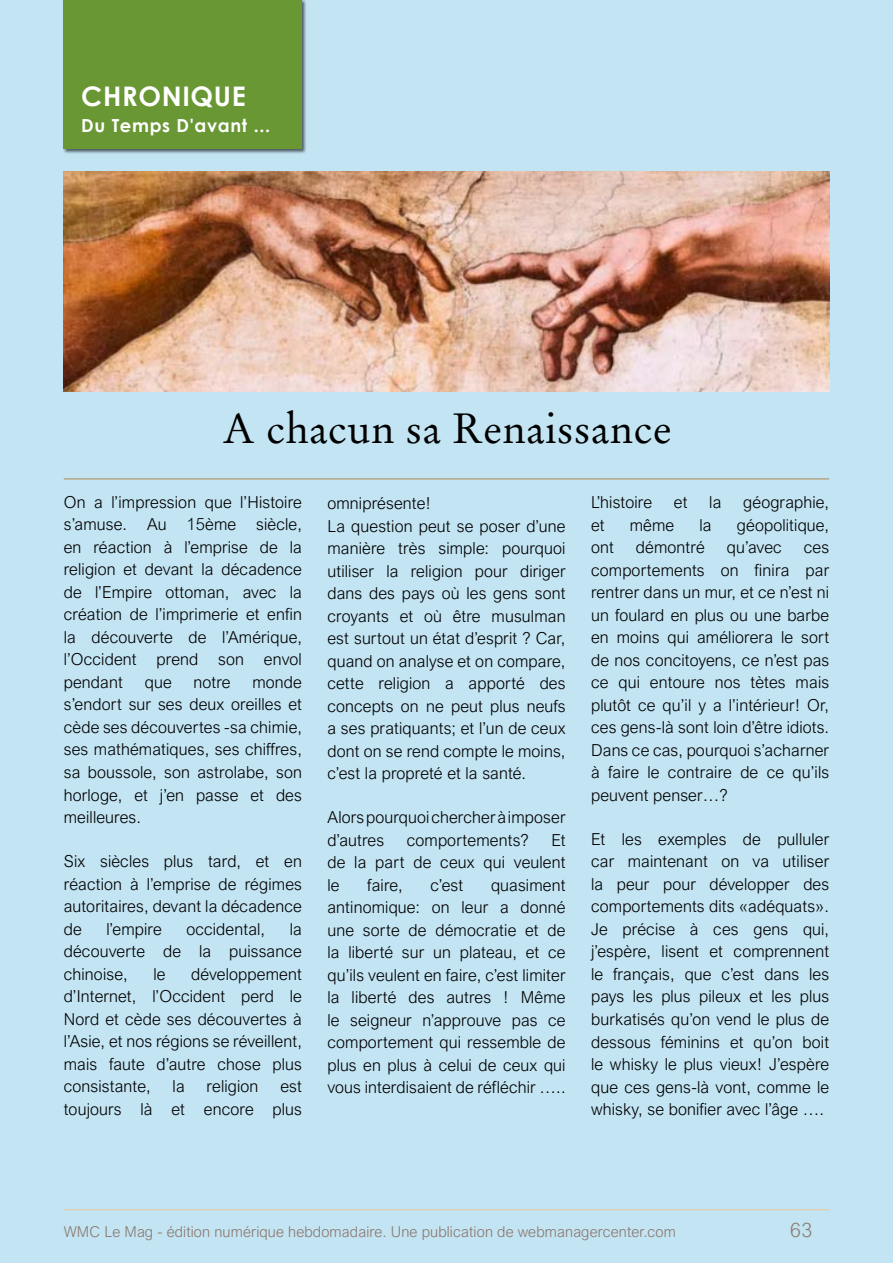
<style>
.page{position:relative;width:893px;height:1263px;background:#fff}
.page>*{position:absolute;margin:0;border:0;box-sizing:border-box;transform-origin:0 0}
.t1{font:42px "Stempel Garamond W04";letter-spacing:.01em;color:#000}
.t2{font:700 27px "Century Gothic";letter-spacing:.025em;color:#fff}
.t3{font:300 19.5px "Arial Nova W07";color:#8b776e}
.t4{font:700 18px "Century Gothic";letter-spacing:.035em;color:#fff}
.t5{font:300 16.5px/22.5px "Arial Nova";letter-spacing:.01em;color:#000;text-align:justify}
.t6{font:300 15px "Arial Nova W07";letter-spacing:.01em;color:#8b776e}
</style>
<div class="page">
<div style="left:0;top:0;width:892px;height:1263px;background:#c3e4f3"></div>
<hr style="left:64px;top:1209px;width:765px;height:1px;background:#e0cda9">
<div style="left:63px;top:0;width:244px;height:154px;background:#000;opacity:.6"></div>
<div style="left:64px;top:0;width:238px;height:149px;background:#699734"></div>
<hr style="left:64px;top:478px;width:765px;height:2px;background:#b7a886">
<img style="left:64px;top:171px;width:765px;height:220px">
<h2 class="t2" style="left:81px;top:76px;width:166px">CHRONIQUE</h2>
<p class="t4" style="left:81px;top:111px;width:190px">Du Temps D'avant ...</p>
<h1 class="t1" style="left:222px;top:401px;width:451px">A chacun sa Renaissance</h1>
<p class="t5" style="left:64px;top:491px;width:240px">On a l’impression que l’Histoire s’amuse. Au 15ème siècle, en réaction à l’emprise de la religion et devant la décadence de l’Empire ottoman, avec la création de l’imprimerie et enfin la découverte de l’Amérique, l’Occident prend son envol pendant</p>
<p class="t5" style="left:64px;top:671px;width:240px;text-indent:189px">monde s’endort sur ses deux oreilles et cède ses découvertes -sa chimie, ses mathématiques, ses chiffres, sa boussole, son astrolabe, son horloge, et j’en passe et des meilleures.</p>
<p class="t5" style="left:64px;top:850px;width:240px">Six siècles plus tard, et en réaction à l’emprise de régimes autoritaires, devant la décadence de</p>
<p class="t5" style="left:145px;top:671px;width:28px">que</p>
<p class="t5" style="left:194px;top:671px;width:39px">notre</p>
<p class="t5" style="left:64px;top:917px;width:240px;text-indent:226px">la découverte de la puissance chinoise,</p>
<p class="t5" style="left:106px;top:917px;width:57px">l’empire</p>
<p class="t5" style="left:186px;top:917px;width:80px">occidental,</p>
<p class="t5" style="left:64px;top:962px;width:240px;text-indent:127px">développement d’Internet, l’Occident perd le Nord et cède ses découvertes à l’Asie, et nos régions se réveillent, mais faute d’autre chose plus consistante,</p>
<p class="t5" style="left:153px;top:962px;width:14px">le</p>
<p class="t5" style="left:173px;top:1075px;width:14px">la</p>
<p class="t5" style="left:207px;top:1075px;width:53px">religion</p>
<p class="t5" style="left:64px;top:1075px;width:240px;text-align:right">est<br>toujours là et encore plus</p>
<p class="t5" style="left:327px;top:492px;width:240px;text-align:left">omniprésente!<br>La question peut se poser d’une manière très simple: pourquoi utiliser la religion pour diriger dans des pays où les gens sont croyants et où être musulman est surtout un état d’esprit ? Car, quand on analyse et on compare, cette religion a apporté des concepts on ne peut plus neufs a ses pratiquants; et l’un de ceux dont on se rend compte le moins, c’est la propreté et la santé.</p>
<p class="t5" style="left:327px;top:806px;width:240px">Alors pourquoi chercher à imposer d’autres</p>
<p class="t5" style="left:407px;top:829px;width:124px">comportements?</p>
<p class="t5" style="left:327px;top:829px;width:240px;text-indent:224px">Et de la part de ceux qui veulent le</p>
<p class="t5" style="left:367px;top:874px;width:37px">faire,</p>
<p class="t5" style="left:430px;top:874px;width:34px">c’est</p>
<p class="t5" style="left:327px;top:874px;width:240px;text-indent:164px">quasiment antinomique: on leur a donné une sorte de démocratie et de la liberté sur un plateau, et ce qu’ils veulent en faire, c’est limiter la liberté des autres ! Même le seigneur n’approuve pas ce comportement qui ressemble de plus en plus à celui de ceux qui vous interdisaient de réfléchir …..</p>
<p class="t5" style="left:591px;top:491px;width:63px">L’histoire</p>
<p class="t5" style="left:674px;top:491px;width:15px">et</p>
<p class="t5" style="left:709px;top:491px;width:14px">la</p>
<p class="t5" style="left:743px;top:491px;width:87px">géographie,</p>
<p class="t5" style="left:591px;top:514px;width:15px">et</p>
<p class="t5" style="left:630px;top:514px;width:46px">même</p>
<p class="t5" style="left:699px;top:514px;width:14px">la</p>
<p class="t5" style="left:737px;top:514px;width:94px">géopolitique,</p>
<p class="t5" style="left:591px;top:536px;width:24px">ont</p>
<p class="t5" style="left:636px;top:536px;width:70px">démontré</p>
<p class="t5" style="left:727px;top:536px;width:57px">qu’avec</p>
<p class="t5" style="left:591px;top:536px;width:240px;text-indent:213px">ces comportements on finira par rentrer dans un mur, et ce n’est ni un foulard en plus ou une barbe en moins qui améliorera le sort de nos concitoyens, ce n’est pas ce qui entoure nos tètes mais plutôt ce qu’il y a l’intérieur! Or, ces gens-là sont loin d’être idiots.<br>Dans ce cas, pourquoi s’acharner à faire le contraire de ce qu’ils peuvent penser…?</p>
<p class="t5" style="left:591px;top:828px;width:240px">Et les exemples de pulluler car maintenant on va utiliser la peur pour développer des comportements dits «adéquats».<br>Je précise à ces gens qui, j’espère, lisent et comprennent le français, que c’est dans les pays les plus pileux et les plus burkatisés qu’on vend le plus de dessous féminins et qu’on boit le whisky le plus vieux! J’espère que ces gens-là vont, comme le whisky, se bonifier avec l’âge ….</p>
<p class="t6" style="left:64px;top:1223px;width:614px">WMC Le Mag - édition numérique hebdomadaire. Une publication de webmanagercenter.com</p>
<p class="t3" style="left:790px;top:1219px;width:23px">63</p>
</div>
